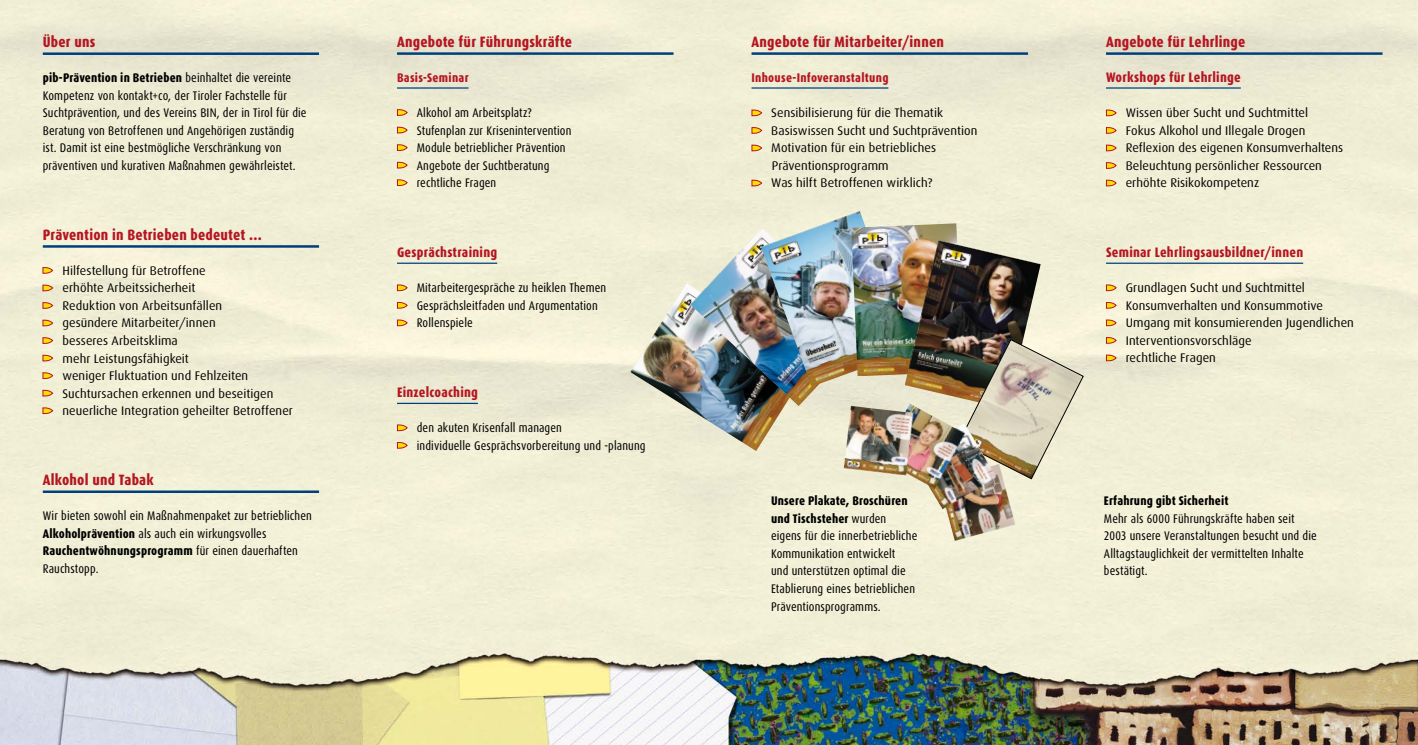
<style>
.page{position:relative;width:1418px;height:745px;background:#fff}
.page>*{position:absolute;margin:0;border:0;box-sizing:border-box;transform-origin:0 0}
.t1{font:800 15px "Dax Condensed";letter-spacing:.015em;color:#b51621}
.t2{font:800 13.75px "Dax Condensed";letter-spacing:.02em;color:#b51621}
.t3{font:12.5px/17.5px "Dax Condensed";letter-spacing:.01em;color:#000}
.t4{font:12.5px/17.5px "Dax";letter-spacing:.005em;color:#000}
.t5{font:800 12.5px "Dax Condensed";letter-spacing:.02em;color:#b51621}
.t6{font:800 12.5px "Dax Condensed";letter-spacing:.01em;color:#000}
.s1{font-weight:800}
</style>
<div class="page">
<img style="left:0;top:0;width:1417px;height:744px">
<hr style="left:1106px;top:52px;width:276px;height:3px;background:#003f7d">
<hr style="left:1106px;top:87px;width:134px;height:2px;background:#003f7d">
<hr style="left:1106px;top:262px;width:197px;height:2px;background:#003f7d">
<hr style="left:397px;top:52px;width:276px;height:3px;background:#003f7d">
<hr style="left:397px;top:87px;width:71px;height:2px;background:#003f7d">
<hr style="left:397px;top:262px;width:100px;height:2px;background:#003f7d">
<hr style="left:397px;top:402px;width:81px;height:2px;background:#003f7d">
<hr style="left:751px;top:52px;width:277px;height:3px;background:#003f7d">
<hr style="left:751px;top:87px;width:137px;height:2px;background:#003f7d">
<hr style="left:43px;top:52px;width:276px;height:3px;background:#003f7d">
<hr style="left:43px;top:245px;width:276px;height:2px;background:#003f7d">
<hr style="left:43px;top:490px;width:276px;height:2px;background:#003f7d">
<img style="left:630px;top:283px;width:182px;height:167px">
<img style="left:690px;top:227px;width:180px;height:179px">
<img style="left:761px;top:211px;width:149px;height:175px">
<img style="left:851px;top:223px;width:111px;height:153px">
<img style="left:904px;top:240px;width:136px;height:163px">
<img style="left:958px;top:339px;width:125px;height:140px">
<img style="left:843px;top:403px;width:172px;height:138px">
<svg style="left:1105px;top:109px;width:12px;height:8px"></svg>
<svg style="left:1105px;top:127px;width:12px;height:7px"></svg>
<svg style="left:1105px;top:144px;width:12px;height:8px"></svg>
<svg style="left:1105px;top:162px;width:12px;height:7px"></svg>
<svg style="left:1105px;top:179px;width:12px;height:8px"></svg>
<svg style="left:1105px;top:284px;width:12px;height:7px"></svg>
<svg style="left:1105px;top:301px;width:12px;height:8px"></svg>
<svg style="left:1105px;top:319px;width:12px;height:7px"></svg>
<svg style="left:1105px;top:336px;width:12px;height:8px"></svg>
<svg style="left:1105px;top:354px;width:12px;height:7px"></svg>
<svg style="left:396px;top:109px;width:12px;height:7px"></svg>
<svg style="left:396px;top:126px;width:12px;height:8px"></svg>
<svg style="left:396px;top:144px;width:12px;height:7px"></svg>
<svg style="left:396px;top:161px;width:12px;height:8px"></svg>
<svg style="left:396px;top:179px;width:12px;height:7px"></svg>
<svg style="left:396px;top:284px;width:12px;height:7px"></svg>
<svg style="left:396px;top:301px;width:12px;height:8px"></svg>
<svg style="left:396px;top:319px;width:12px;height:7px"></svg>
<svg style="left:396px;top:424px;width:12px;height:7px"></svg>
<svg style="left:396px;top:441px;width:12px;height:8px"></svg>
<svg style="left:751px;top:109px;width:11px;height:8px"></svg>
<svg style="left:751px;top:127px;width:11px;height:7px"></svg>
<svg style="left:751px;top:144px;width:11px;height:8px"></svg>
<svg style="left:751px;top:179px;width:11px;height:8px"></svg>
<svg style="left:42px;top:266px;width:12px;height:8px"></svg>
<svg style="left:42px;top:284px;width:12px;height:7px"></svg>
<svg style="left:42px;top:301px;width:12px;height:8px"></svg>
<svg style="left:42px;top:319px;width:12px;height:7px"></svg>
<svg style="left:42px;top:336px;width:12px;height:8px"></svg>
<svg style="left:42px;top:354px;width:12px;height:7px"></svg>
<svg style="left:42px;top:371px;width:12px;height:8px"></svg>
<svg style="left:42px;top:389px;width:12px;height:7px"></svg>
<svg style="left:42px;top:407px;width:12px;height:7px"></svg>
<p class="t1" style="left:43px;top:34px;width:54px">Über uns</p>
<p class="t3" style="left:43px;top:69px;width:265px"><span class="s1">pib-Prävention in Betrieben</span> beinhaltet die vereinte Kompetenz von kontakt+co, der Tiroler Fachstelle für Suchtprävention, und des Vereins BIN, der in Tirol für die Beratung von Betroffenen und Angehörigen zuständig ist. Damit ist eine bestmögliche Verschränkung von präventiven und kurativen Maßnahmen gewährleistet.</p>
<p class="t1" style="left:43px;top:226px;width:220px">Prävention in Betrieben bedeutet ...</p>
<p class="t4" style="left:62px;top:262px;width:232px">Hilfestellung für Betroffene<br>erhöhte Arbeitssicherheit<br>Reduktion von Arbeitsunfällen<br>gesündere Mitarbeiter/innen<br>besseres Arbeitsklima<br>mehr Leistungsfähigkeit<br>weniger Fluktuation und Fehlzeiten<br>Suchtursachen erkennen und beseitigen neuerliche Integration geheilter Betroffener</p>
<p class="t1" style="left:43px;top:471px;width:112px">Alkohol und Tabak</p>
<p class="t3" style="left:43px;top:507px;width:271px">Wir bieten sowohl ein Maßnahmenpaket zur betrieblichen <span class="s1">Alkoholprävention</span> als auch ein wirkungsvolles <span class="s1">Rauchentwöhnungsprogramm</span> für einen dauerhaften Rauchstopp.</p>
<p class="t1" style="left:397px;top:33px;width:177px">Angebote für Führungskräfte</p>
<p class="t5" style="left:397px;top:71px;width:73px">Basis-Seminar</p>
<p class="t3" style="left:417px;top:104px;width:156px">Alkohol am Arbeitsplatz?<br>Stufenplan zur Krisenintervention<br>Module betrieblicher Prävention<br>Angebote der Suchtberatung rechtliche Fragen</p>
<p class="t2" style="left:397px;top:245px;width:102px">Gesprächstraining</p>
<p class="t3" style="left:417px;top:279px;width:191px">Mitarbeitergespräche zu heiklen Themen<br>Gesprächsleitfaden und Argumentation<br>Rollenspiele</p>
<p class="t2" style="left:397px;top:385px;width:83px">Einzelcoaching</p>
<p class="t3" style="left:417px;top:419px;width:230px">den akuten Krisenfall managen<br>individuelle Gesprächsvorbereitung und -planung</p>
<p class="t1" style="left:751px;top:33px;width:194px">Angebote für Mitarbeiter/innen</p>
<p class="t5" style="left:751px;top:71px;width:138px">Inhouse-Infoveranstaltung</p>
<p class="t4" style="left:771px;top:104px;width:208px">Sensibilisierung für die Thematik Basiswissen Sucht und Suchtprävention Motivation für ein betriebliches Präventionsprogramm<br>Was hilft Betroffenen wirklich?</p>
<p class="t3" style="left:771px;top:492px;width:148px"><span class="s1">Unsere Plakate, Broschüren und Tischsteher</span> wurden eigens für die innerbetriebliche<br>Kommunikation entwickelt<br>und unterstützen optimal die<br>Etablierung eines betrieblichen<br>Präventionsprogramms.</p>
<p class="t1" style="left:1106px;top:33px;width:141px">Angebote für Lehrlinge</p>
<p class="t2" style="left:1106px;top:70px;width:136px">Workshops für Lehrlinge</p>
<p class="t4" style="left:1125px;top:104px;width:219px">Wissen über Sucht und Suchtmittel<br>Fokus Alkohol und Illegale Drogen Reflexion des eigenen Konsumverhaltens Beleuchtung persönlicher Ressourcen erhöhte Risikokompetenz</p>
<p class="t2" style="left:1106px;top:245px;width:199px">Seminar Lehrlingsausbildner/innen</p>
<p class="t4" style="left:1125px;top:279px;width:230px">Grundlagen Sucht und Suchtmittel<br>Konsumverhalten und Konsummotive<br>Umgang mit konsumierenden Jugendlichen<br>Interventionsvorschläge<br>rechtliche Fragen</p>
<p class="t6" style="left:1103px;top:494px;width:126px">Erfahrung gibt Sicherheit</p>
<p class="t3" style="left:1103px;top:509px;width:214px">Mehr als 6000 Führungskräfte haben seit 2003 unsere Veranstaltungen besucht und die Alltagstauglichkeit der vermittelten Inhalte bestätigt.</p>
</div>
